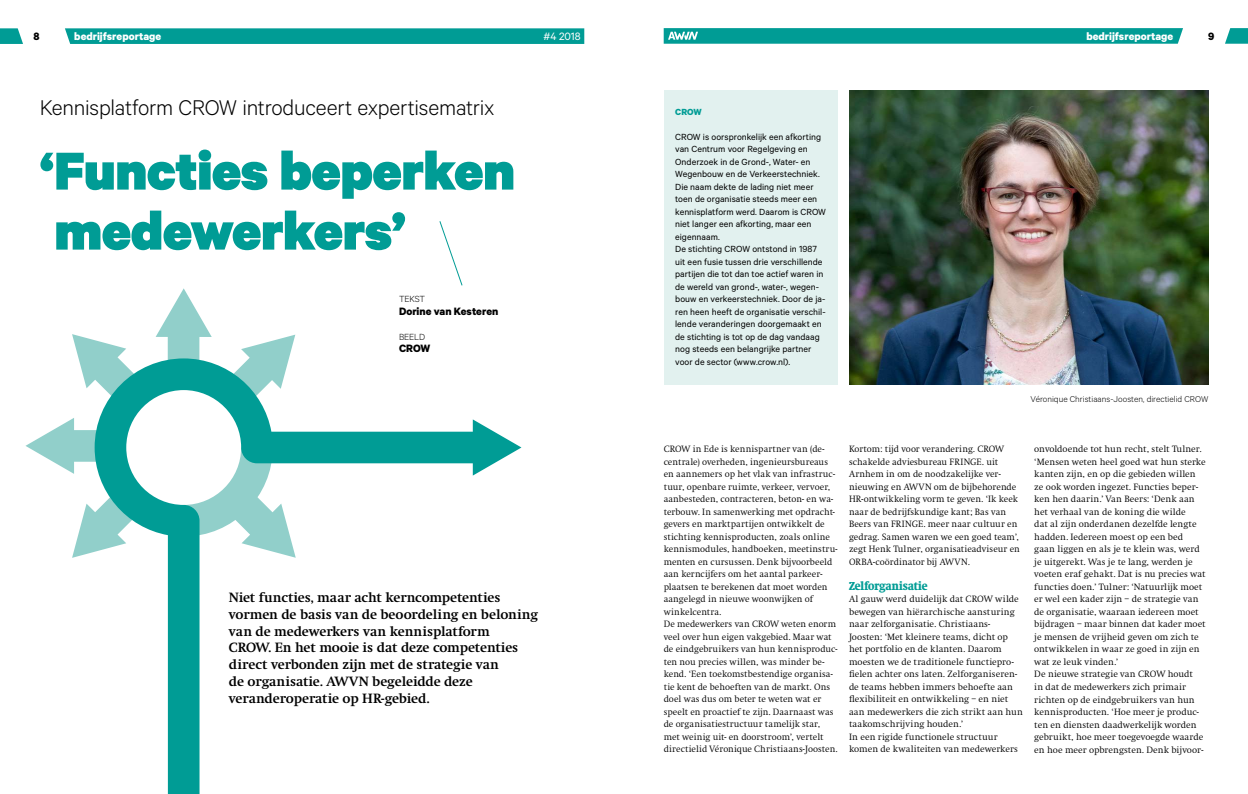
<style>
.page{position:relative;width:1248px;height:794px;background:#fff}
.page>*{position:absolute;margin:0;border:0;box-sizing:border-box;transform-origin:0 0}
.t1{font:900 60px/60px "Calibre";letter-spacing:-.005em;color:#009c95}
.t2{font:300 24px "Calibre";letter-spacing:-.01em;color:#000}
.t3{font:700 14px/16.8px "Swift";letter-spacing:-.005em;color:#000}
.t4{font:700 12px "Calibre";color:#fff}
.t5{font:700 12px "Calibre";color:#000}
.t6{font:700 condensed 12px "Swift";color:#009c95}
.t7{font:12px "Calibre";color:#fff}
.t8{font:10px/12.5px "Calibre";color:#000}
.t9{font:300 10px "Calibre";letter-spacing:-.015em;color:#000}
.t10{font:700 10px "Calibre";color:#009c95}
.t11{font:300 9.5px/12.5px "Swift";letter-spacing:.01em;color:#000}
.t12{font:300 9.5px "Calibre";color:#000}
</style>
<div class="page">
<svg style="left:65px;top:28px;width:519px;height:16px;background:#079e98"></svg>
<svg style="left:0;top:28px;width:23px;height:16px"></svg>
<svg style="left:1225px;top:28px;width:22px;height:16px"></svg>
<svg style="left:663px;top:28px;width:519px;height:16px;background:#0ba099"></svg>
<svg style="left:439px;top:221px;width:24px;height:65px"></svg>
<div style="left:663px;top:90px;width:174px;height:295px;background:#e2f1ef"></div>
<img style="left:849px;top:90px;width:359px;height:295px">
<svg style="left:72px;top:334px;width:54px;height:54px"></svg>
<svg style="left:241px;top:335px;width:54px;height:23px"></svg>
<svg style="left:72px;top:504px;width:23px;height:54px"></svg>
<svg style="left:25px;top:418px;width:70px;height:56px"></svg>
<svg style="left:156px;top:288px;width:56px;height:70px"></svg>
<svg style="left:95px;top:358px;width:426px;height:436px"></svg>
<p class="t5" style="left:34px;top:29px;width:8px">8</p>
<p class="t4" style="left:74px;top:29px;width:88px">bedrijfsreportage</p>
<p class="t7" style="left:543px;top:29px;width:39px">#4 2018</p>
<p class="t4" style="left:1086px;top:29px;width:88px">bedrijfsreportage</p>
<p class="t5" style="left:1208px;top:29px;width:8px">9</p>
<h2 class="t2" style="left:40px;top:93px;width:456px">Kennisplatform CROW introduceert expertisematrix</h2>
<h1 class="t1" style="left:40px;top:139px;width:477px">‘Functies beperken medewerkers’</h1>
<p class="t9" style="left:399px;top:293px;width:28px">TEKST</p>
<p class="t5" style="left:399px;top:304px;width:101px">Dorine van Kesteren</p>
<p class="t9" style="left:399px;top:331px;width:28px">BEELD</p>
<p class="t5" style="left:399px;top:341px;width:33px">CROW</p>
<p class="t3" style="left:229px;top:589px;width:310px">Niet functies, maar acht kerncompetenties vormen de basis van de beoordeling en beloning van de medewerkers van kennisplatform<br>CROW. En het mooie is dat deze competenties direct verbonden zijn met de strategie van<br>de organisatie. AWVN begeleidde deze veranderoperatie op HR-gebied.</p>
<p class="t10" style="left:675px;top:105px;width:28px">CROW</p>
<p class="t8" style="left:675px;top:130px;width:152px">CROW is oorspronkelijk een afkorting van Centrum voor Regelgeving en Onderzoek in de Grond-, Water- en Wegenbouw en de Verkeerstechniek.<br>Die naam dekte de lading niet meer toen de organisatie steeds meer een kennisplatform werd. Daarom is CROW niet langer een afkorting, maar een eigennaam.<br>De stichting CROW ontstond in 1987 uit een fusie tussen drie verschillende partijen die tot dan toe actief waren in de wereld van grond-, water-, wegen&shy;bouw en verkeerstechniek. Door de ja&shy;ren heen heeft de organisatie verschil&shy;lende veranderingen doorgemaakt en de stichting is tot op de dag vandaag nog steeds een belangrijke partner voor de sector (www.crow.nl).</p>
<p class="t12" style="left:1030px;top:394px;width:179px">Véronique Christiaans-Joosten, directielid CROW</p>
<p class="t11" style="left:663px;top:443px;width:175px">CROW in Ede is kennispartner van (de&shy;centrale) overheden, ingenieursbureaus en aannemers op het vlak van infrastruc&shy;tuur, openbare ruimte, verkeer, vervoer, aanbesteden, contracteren, beton- en wa&shy;terbouw. In samenwerking met opdracht&shy;gevers en marktpartijen ontwikkelt de stichting kennisproducten, zoals online kennismodules, handboeken, meetinstru&shy;menten en cursussen. Denk bijvoorbeeld aan kerncijfers om het aantal parkeer&shy;plaatsen te berekenen dat moet worden aangelegd in nieuwe woonwijken of winkelcentra.<br>De medewerkers van CROW weten enorm veel over hun eigen vakgebied. Maar wat de eindgebruikers van hun kennisproduc&shy;ten nou precies willen, was minder be&shy;kend. ‘Een toekomstbestendige organisa&shy;tie kent de behoeften van de markt. Ons doel was dus om beter te weten wat er speelt en proactief te zijn. Daarnaast was de organisatiestructuur tamelijk star, met weinig uit- en doorstroom’, vertelt directielid Véronique Christiaans-Joosten.</p>
<p class="t11" style="left:849px;top:443px;width:172px">Kortom: tijd voor verandering. CROW schakelde adviesbureau FRINGE. uit Arnhem in om de noodzakelijke ver&shy;nieuwing en AWVN om de bijbehorende HR-ontwikkeling vorm te geven. ‘Ik keek naar de bedrijfskundige kant; Bas van Beers van FRINGE. meer naar cultuur en gedrag. Samen waren we een goed team’, zegt Henk Tulner, organisatieadviseur en ORBA-coördinator bij AWVN.</p>
<p class="t6" style="left:849px;top:579px;width:80px">Zelforganisatie</p>
<p class="t11" style="left:849px;top:593px;width:175px">Al gauw werd duidelijk dat CROW wilde bewegen van hiërarchische aansturing naar zelforganisatie. Christiaans-Joosten: ‘Met kleinere teams, dicht op het portfolio en de klanten. Daarom moesten we de traditionele functiepro&shy;fielen achter ons laten. Zelforganiseren&shy;de teams hebben immers behoefte aan flexibiliteit en ontwikkeling – en niet aan medewerkers die zich strikt aan hun taakomschrijving houden.’<br>In een rigide functionele structuur komen de kwaliteiten van medewerkers</p>
<p class="t11" style="left:1034px;top:443px;width:173px">onvoldoende tot hun recht, stelt Tulner. ‘Mensen weten heel goed wat hun sterke kanten zijn, en op die gebieden willen ze ook worden ingezet. Functies beper&shy;ken hen daarin.’ Van Beers: ‘Denk aan het verhaal van de koning die wilde<br>dat al zijn onderdanen dezelfde lengte hadden. Iedereen moest op een bed gaan liggen en als je te klein was, werd je uitgerekt. Was je te lang, werden je voeten eraf gehakt. Dat is nu precies wat functies doen.’ Tulner: ‘Natuurlijk moet er wel een kader zijn – de strategie van de organisatie, waaraan iedereen moet bijdragen – maar binnen dat kader moet je mensen de vrijheid geven om zich te ontwikkelen in waar ze goed in zijn en wat ze leuk vinden.’<br>De nieuwe strategie van CROW houdt<br>in dat de medewerkers zich primair richten op de eindgebruikers van hun kennisproducten. ‘Hoe meer je produc&shy;ten en diensten daadwerkelijk worden gebruikt, hoe meer toegevoegde waarde en hoe meer opbrengsten. Denk bijvoor-</p>
</div>
